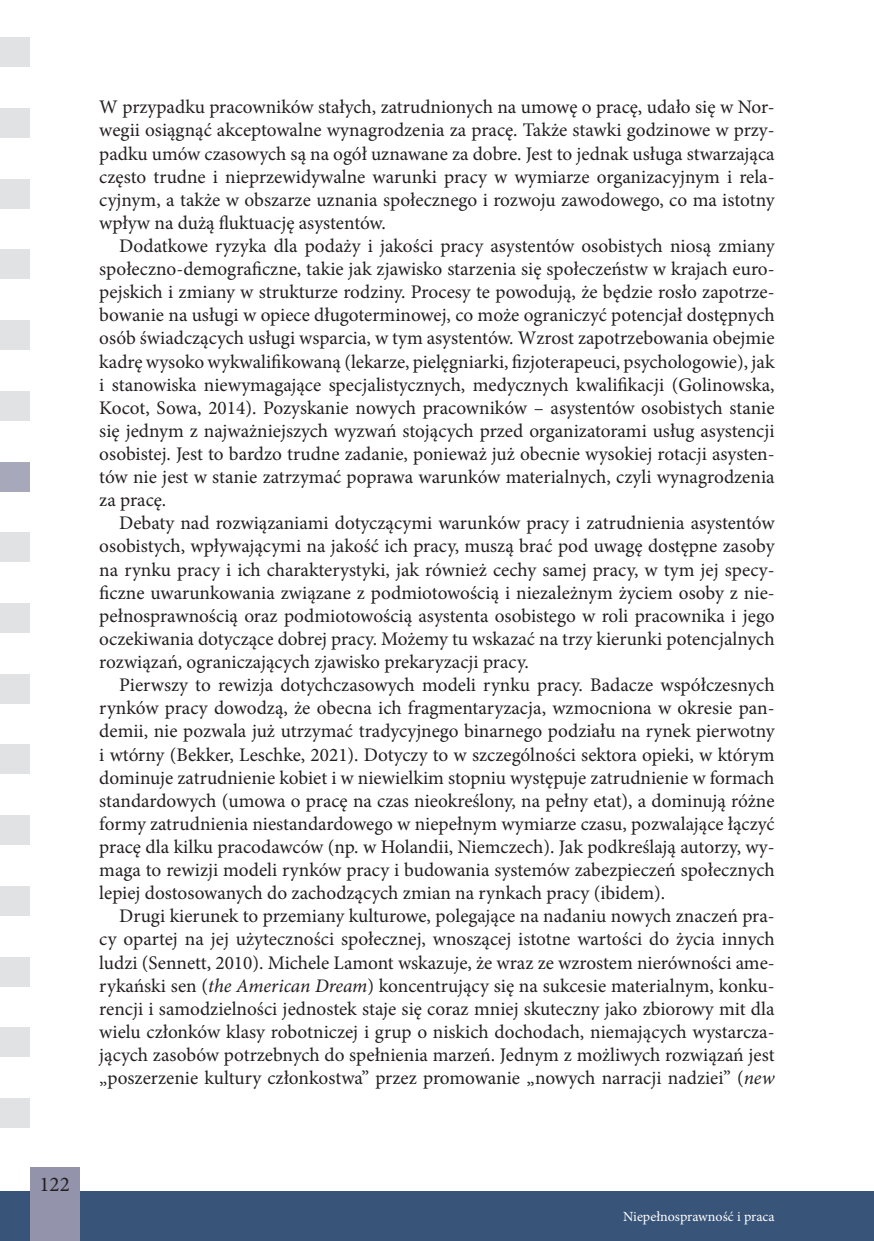
<style>
.page{position:relative;width:874px;height:1241px;background:#fff}
.page>*{position:absolute;margin:0;border:0;box-sizing:border-box;transform-origin:0 0}
.t1{font:21px "Minion Pro";color:#231f20}
.t2{font:19.25px/23.1px "Minion Pro";color:#231f20;text-align:justify}
.t3{font:14px "Minion Pro";color:#fff}
.s1{font-style:italic}
</style>
<div class="page">
<div style="left:0;top:1191px;width:873px;height:49px;background:#385479"></div>
<div style="left:30px;top:1167px;width:49px;height:73px;background:#9394ac"></div>
<div style="left:0;top:37px;width:30px;height:30px;background:#e1e2e4"></div>
<div style="left:0;top:108px;width:30px;height:30px;background:#e1e2e4"></div>
<div style="left:0;top:179px;width:30px;height:29px;background:#e1e2e4"></div>
<div style="left:0;top:249px;width:30px;height:30px;background:#e1e2e4"></div>
<div style="left:0;top:320px;width:30px;height:30px;background:#e1e2e4"></div>
<div style="left:0;top:391px;width:30px;height:29px;background:#e1e2e4"></div>
<div style="left:0;top:532px;width:30px;height:30px;background:#e1e2e4"></div>
<div style="left:0;top:603px;width:30px;height:29px;background:#e1e2e4"></div>
<div style="left:0;top:673px;width:30px;height:30px;background:#e1e2e4"></div>
<div style="left:0;top:744px;width:30px;height:30px;background:#e1e2e4"></div>
<div style="left:0;top:815px;width:30px;height:30px;background:#e1e2e4"></div>
<div style="left:0;top:885px;width:30px;height:30px;background:#e1e2e4"></div>
<div style="left:0;top:956px;width:30px;height:30px;background:#e1e2e4"></div>
<div style="left:0;top:1027px;width:30px;height:30px;background:#e1e2e4"></div>
<div style="left:0;top:1098px;width:30px;height:29px;background:#e1e2e4"></div>
<div style="left:0;top:461px;width:30px;height:30px;background:#a8a8bb"></div>
<p class="t2" style="left:99px;top:96px;width:677px">W przypadku pracowników stałych, zatrudnionych na umowę o pracę, udało się w Nor&shy;wegii osiągnąć akceptowalne wynagrodzenia za pracę. Także stawki godzinowe w przy&shy;padku umów czasowych są na ogół uznawane za dobre. Jest to jednak usługa stwarzająca często trudne i nieprzewidywalne warunki pracy w wymiarze organizacyjnym i rela&shy;cyjnym, a także w obszarze uznania społecznego i rozwoju zawodowego, co ma istotny wpływ na dużą fluktuację asystentów.</p>
<p class="t2" style="left:99px;top:234px;width:677px;text-indent:20px">Dodatkowe ryzyka dla podaży i jakości pracy asystentów osobistych niosą zmiany społeczno-demograficzne, takie jak zjawisko starzenia się społeczeństw w krajach euro&shy;pejskich i zmiany w strukturze rodziny. Procesy te powodują, że będzie rosło zapotrze&shy;bowanie na usługi w opiece długoterminowej, co może ograniczyć potencjał dostępnych osób świadczących usługi wsparcia, w tym asystentów. Wzrost zapotrzebowania obejmie kadrę wysoko wykwalifikowaną (lekarze, pielęgniarki, fizjoterapeuci, psychologowie), jak i stanowiska niewymagające specjalistycznych, medycznych kwalifikacji (Golinowska, Kocot, Sowa, 2014). Pozyskanie nowych pracowników – asystentów osobistych stanie się jednym z najważniejszych wyzwań stojących przed organizatorami usług asystencji osobistej. Jest to bardzo trudne zadanie, ponieważ już obecnie wysokiej rotacji asysten&shy;tów nie jest w stanie zatrzymać poprawa warunków materialnych, czyli wynagrodzenia za pracę.</p>
<p class="t2" style="left:99px;top:511px;width:676px;text-indent:20px">Debaty nad rozwiązaniami dotyczącymi warunków pracy i zatrudnienia asystentów osobistych, wpływającymi na jakość ich pracy, muszą brać pod uwagę dostępne zasoby na rynku pracy i ich charakterystyki, jak również cechy samej pracy, w tym jej specy&shy;ficzne uwarunkowania związane z podmiotowością i niezależnym życiem osoby z nie&shy;pełnosprawnością oraz podmiotowością asystenta osobistego w roli pracownika i jego oczekiwania dotyczące dobrej pracy. Możemy tu wskazać na trzy kierunki potencjalnych rozwiązań, ograniczających zjawisko prekaryzacji pracy.</p>
<p class="t2" style="left:99px;top:673px;width:677px;text-indent:20px">Pierwszy to rewizja dotychczasowych modeli rynku pracy. Badacze współczesnych rynków pracy dowodzą, że obecna ich fragmentaryzacja, wzmocniona w okresie pan&shy;demii, nie pozwala już utrzymać tradycyjnego binarnego podziału na rynek pierwotny i wtórny (Bekker, Leschke, 2021). Dotyczy to w szczególności sektora opieki, w którym dominuje zatrudnienie kobiet i w niewielkim stopniu występuje zatrudnienie w formach standardowych (umowa o pracę na czas nieokreślony, na pełny etat), a dominują różne formy zatrudnienia niestandardowego w niepełnym wymiarze czasu, pozwalające łączyć pracę dla kilku pracodawców (np. w Holandii, Niemczech). Jak podkreślają autorzy, wy&shy;maga to rewizji modeli rynków pracy i budowania systemów zabezpieczeń społecznych lepiej dostosowanych do zachodzących zmian na rynkach pracy (ibidem).</p>
<p class="t2" style="left:99px;top:904px;width:676px;text-indent:20px">Drugi kierunek to przemiany kulturowe, polegające na nadaniu nowych znaczeń pra&shy;cy opartej na jej użyteczności społecznej, wnoszącej istotne wartości do życia innych ludzi (Sennett, 2010). Michele Lamont wskazuje, że wraz ze wzrostem nierówności ame&shy;rykański sen (<span class="s1">the American Dream</span>) koncentrujący się na sukcesie materialnym, konku&shy;rencji i samodzielności jednostek staje się coraz mniej skuteczny jako zbiorowy mit dla wielu członków klasy robotniczej i grup o niskich dochodach, niemających wystarcza&shy;jących zasobów potrzebnych do spełnienia marzeń. Jednym z możliwych rozwiązań jest „poszerzenie kultury członkostwa” przez promowanie „nowych narracji nadziei” (<span class="s1">new</span></p>
<p class="t1" style="left:39px;top:1170px;width:32px">122</p>
<p class="t3" style="left:622px;top:1207px;width:153px">Niepełnosprawność i praca</p>
</div>
